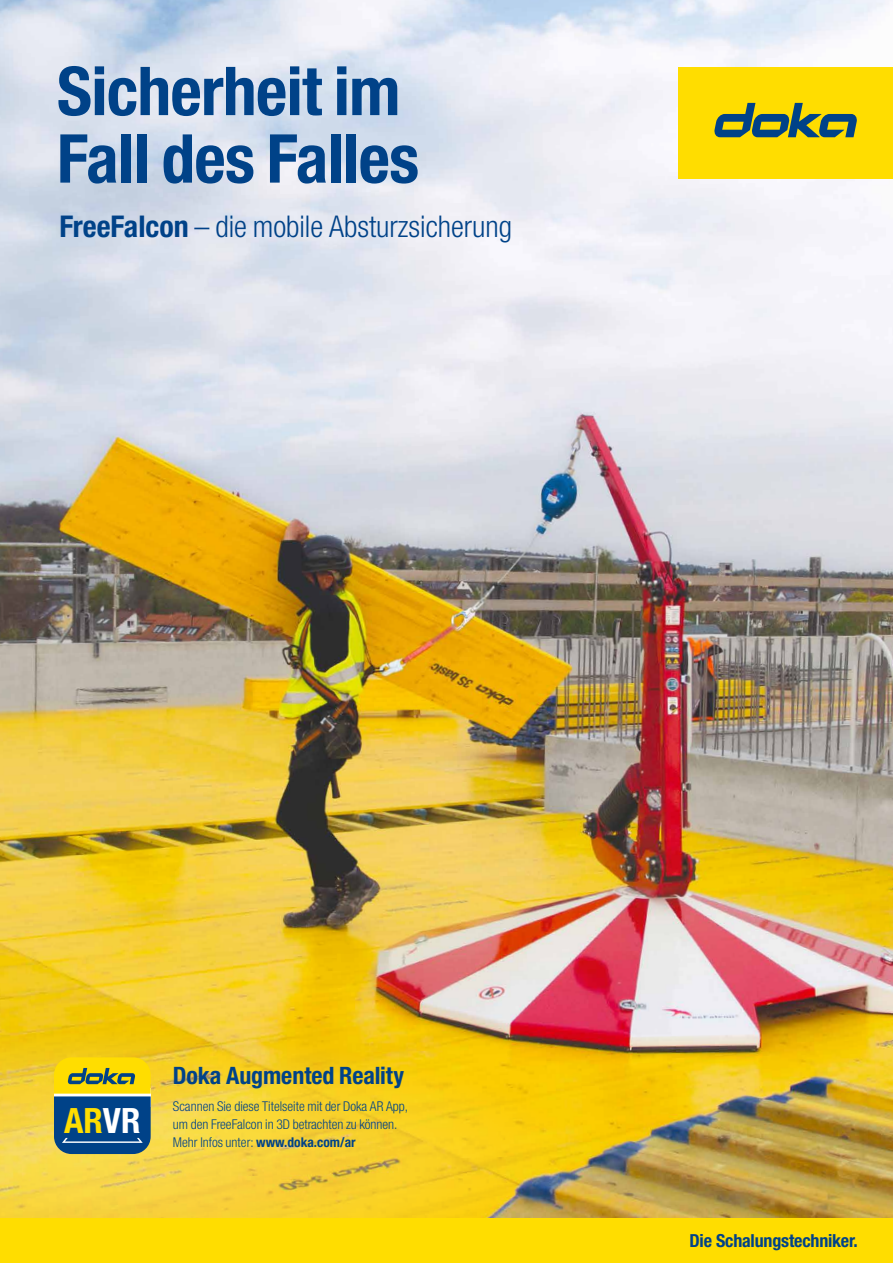
<style>
.page{position:relative;width:893px;height:1263px;background:#fff}
.page>*{position:absolute;margin:0;border:0;box-sizing:border-box;transform-origin:0 0}
.t1{font:700 condensed 67.5px/67.5px "Helvetica Neue LTW1 G";letter-spacing:-.01em;color:#004288}
.t2{font:700 condensed 34.95px "Helvetica Neue LTW1 G";color:#fd0}
.t3{font:300 condensed 30px "Helvetica Neue LTW1 G";color:#004288}
.t4{font:700 condensed 24px "Helvetica Neue LTW1 G";letter-spacing:-.005em;color:#004288}
.t5{font:700 condensed 18px "Helvetica Neue LTW1 G";letter-spacing:-.01em;color:#004288}
.t6{font:300 condensed 13.5px/18px "Helvetica Neue LTW1 G";color:#004288}
.s1{font-weight:700}
.s2{color:#fff}
</style>
<div class="page">
<img style="left:0;top:0;width:893px;height:1218px">
<svg style="left:0;top:1006px;width:621px;height:212px;background:#eec32a"></svg>
<div style="left:678px;top:67px;width:215px;height:111px;background:#fd0"></div>
<svg style="left:714px;top:103px;width:143px;height:34px"></svg>
<div style="left:0;top:1218px;width:893px;height:45px;background:#fd0"></div>
<svg style="left:54px;top:1057px;width:97px;height:97px;background:#607d61"></svg>
<h1 class="t1" style="left:57px;top:58px;width:364px">Sicherheit im<br>Fall des Falles</h1>
<h3 class="t3" style="left:60px;top:209px;width:454px"><span class="s1">FreeFalcon</span> – die mobile Absturzsicherung</h3>
<h2 class="t2" style="left:64px;top:1099px;width:78px">AR<span class="s2">VR</span></h2>
<h3 class="t4" style="left:173px;top:1061px;width:233px">Doka Augmented Reality</h3>
<p class="t6" style="left:173px;top:1097px;width:237px">Scannen Sie diese Titelseite mit der Doka AR App, um den FreeFalcon in 3D betrachten zu können.<br>Mehr Infos unter: <span class="s1">www.doka.com/ar</span></p>
<h3 class="t5" style="left:689px;top:1230px;width:170px">Die Schalungstechniker.</h3>
</div>
